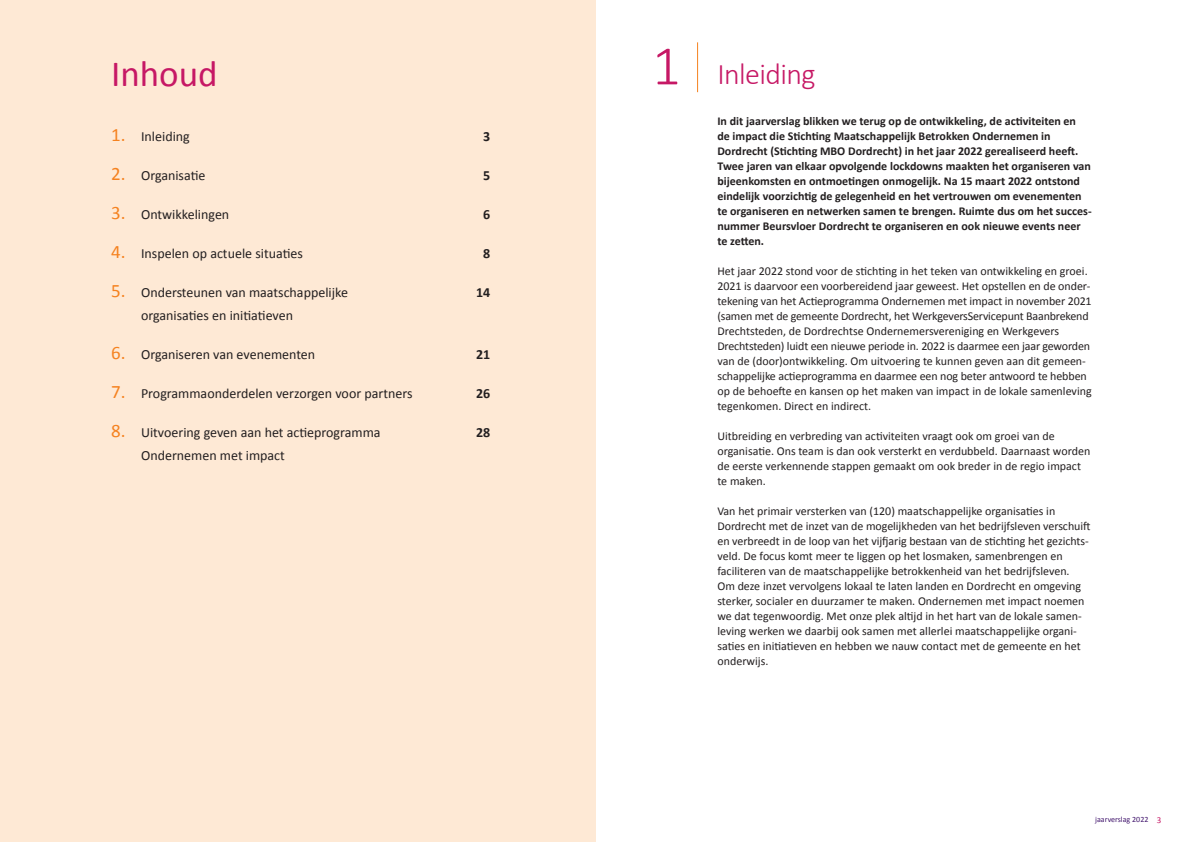
<style>
.page{position:relative;width:1191px;height:842px;background:#fff}
.page>*{position:absolute;margin:0;border:0;box-sizing:border-box;transform-origin:0 0}
.bodytekst{font:300 56px "Calibri";color:#c61865}
.oranje_kopje{font:37px "Calibri";color:#c61865}
.grote_kop{font:300 30px "Calibri";letter-spacing:-.02em;color:#c61865}
.t1{font:14px "Calibri";color:#231f20}
.t2{font:700 14px "Calibri";color:#231f20}
.t3{font:12px/15px "Calibri";color:#231f20}
.t4{font:700 12px/15px "Calibri";color:#231f20}
.t5{font:9px "Calibri";color:#c61865}
.t6{font:8px "Calibri";color:#43176e}
.s1{font-size:19px;color:#f58220}
</style>
<div class="page">
<div style="left:0;top:0;width:595px;height:842px;background:#fee9d5"></div>
<hr style="left:697px;top:42px;width:1px;height:50px;background:#f58220">
<p class="oranje_kopje" style="left:111px;top:51px;width:108px">Inhoud</p>
<p class="t1" style="left:111px;top:128px;width:80px"><span class="s1">1.</span> Inleiding</p>
<p class="t2" style="left:483px;top:128px;width:9px">3</p>
<p class="t1" style="left:111px;top:167px;width:96px"><span class="s1">2.</span> Organisatie</p>
<p class="t2" style="left:483px;top:167px;width:9px">5</p>
<p class="t1" style="left:111px;top:206px;width:120px"><span class="s1">3.</span> Ontwikkelingen</p>
<p class="t2" style="left:483px;top:206px;width:9px">6</p>
<p class="t1" style="left:111px;top:245px;width:193px"><span class="s1">4.</span> Inspelen op actuele situaties</p>
<p class="t2" style="left:483px;top:245px;width:9px">8</p>
<p class="t1" style="left:111px;top:284px;width:238px"><span class="s1">5.</span> Ondersteunen van maatschappelijke</p>
<p class="t2" style="left:476px;top:284px;width:16px">14</p>
<p class="t1" style="left:141px;top:307px;width:153px">organisaties en initiatieven</p>
<p class="t1" style="left:111px;top:346px;width:206px"><span class="s1">6.</span> Organiseren van evenementen</p>
<p class="t2" style="left:476px;top:346px;width:16px">21</p>
<p class="t1" style="left:111px;top:385px;width:303px"><span class="s1">7.</span> Programmaonderdelen verzorgen voor partners</p>
<p class="t2" style="left:476px;top:385px;width:16px">26</p>
<p class="t1" style="left:111px;top:424px;width:271px"><span class="s1">8.</span> Uitvoering geven aan het actieprogramma</p>
<p class="t2" style="left:476px;top:424px;width:16px">28</p>
<p class="t1" style="left:141px;top:447px;width:145px">Ondernemen met impact</p>
<p class="bodytekst" style="left:652px;top:31px;width:30px">1</p>
<p class="grote_kop" style="left:717px;top:56px;width:100px">Inleiding</p>
<p class="t4" style="left:717px;top:114px;width:376px">In dit jaarverslag blikken we terug op de ontwikkeling, de activiteiten en<br>de impact die Stichting Maatschappelijk Betrokken Ondernemen in Dordrecht (Stichting MBO Dordrecht) in het jaar 2022 gerealiseerd heeft.<br>Twee jaren van elkaar opvolgende lockdowns maakten het organiseren van bijeenkomsten en ontmoetingen onmogelijk. Na 15 maart 2022 ontstond eindelijk voorzichtig de gelegenheid en het vertrouwen om evenementen te organiseren en netwerken samen te brengen. Ruimte dus om het succes&shy;nummer Beursvloer Dordrecht te organiseren en ook nieuwe events neer te zetten.</p>
<p class="t3" style="left:717px;top:264px;width:376px">Het jaar 2022 stond voor de stichting in het teken van ontwikkeling en groei.<br>2021 is daarvoor een voorbereidend jaar geweest. Het opstellen en de onder&shy;tekening van het Actieprogramma Ondernemen met impact in november 2021 (samen met de gemeente Dordrecht, het WerkgeversServicepunt Baanbrekend Drechtsteden, de Dordrechtse Ondernemersvereniging en Werkgevers Drechtsteden) luidt een nieuwe periode in. 2022 is daarmee een jaar geworden van de (door)ontwikkeling. Om uitvoering te kunnen geven aan dit gemeen&shy;schappelijke actieprogramma en daarmee een nog beter antwoord te hebben op de behoefte en kansen op het maken van impact in de lokale samenleving tegenkomen. Direct en indirect.</p>
<p class="t3" style="left:717px;top:429px;width:374px">Uitbreiding en verbreding van activiteiten vraagt ook om groei van de organisatie. Ons team is dan ook versterkt en verdubbeld. Daarnaast worden de eerste verkennende stappen gemaakt om ook breder in de regio impact te maken.</p>
<p class="t3" style="left:717px;top:504px;width:374px">Van het primair versterken van (120) maatschappelijke organisaties in Dordrecht met de inzet van de mogelijkheden van het bedrijfsleven verschuift en verbreedt in de loop van het vijfjarig bestaan van de stichting het gezichts&shy;veld. De focus komt meer te liggen op het losmaken, samenbrengen en faciliteren van de maatschappelijke betrokkenheid van het bedrijfsleven.<br>Om deze inzet vervolgens lokaal te laten landen en Dordrecht en omgeving sterker, socialer en duurzamer te maken. Ondernemen met impact noemen we dat tegenwoordig. Met onze plek altijd in het hart van de lokale samen&shy;leving werken we daarbij ook samen met allerlei maatschappelijke organi&shy;saties en initiatieven en hebben we nauw contact met de gemeente en het onderwijs.</p>
<p class="t6" style="left:1095px;top:815px;width:55px">jaarverslag 2022</p>
<p class="t5" style="left:1157px;top:814px;width:6px">3</p>
</div>
